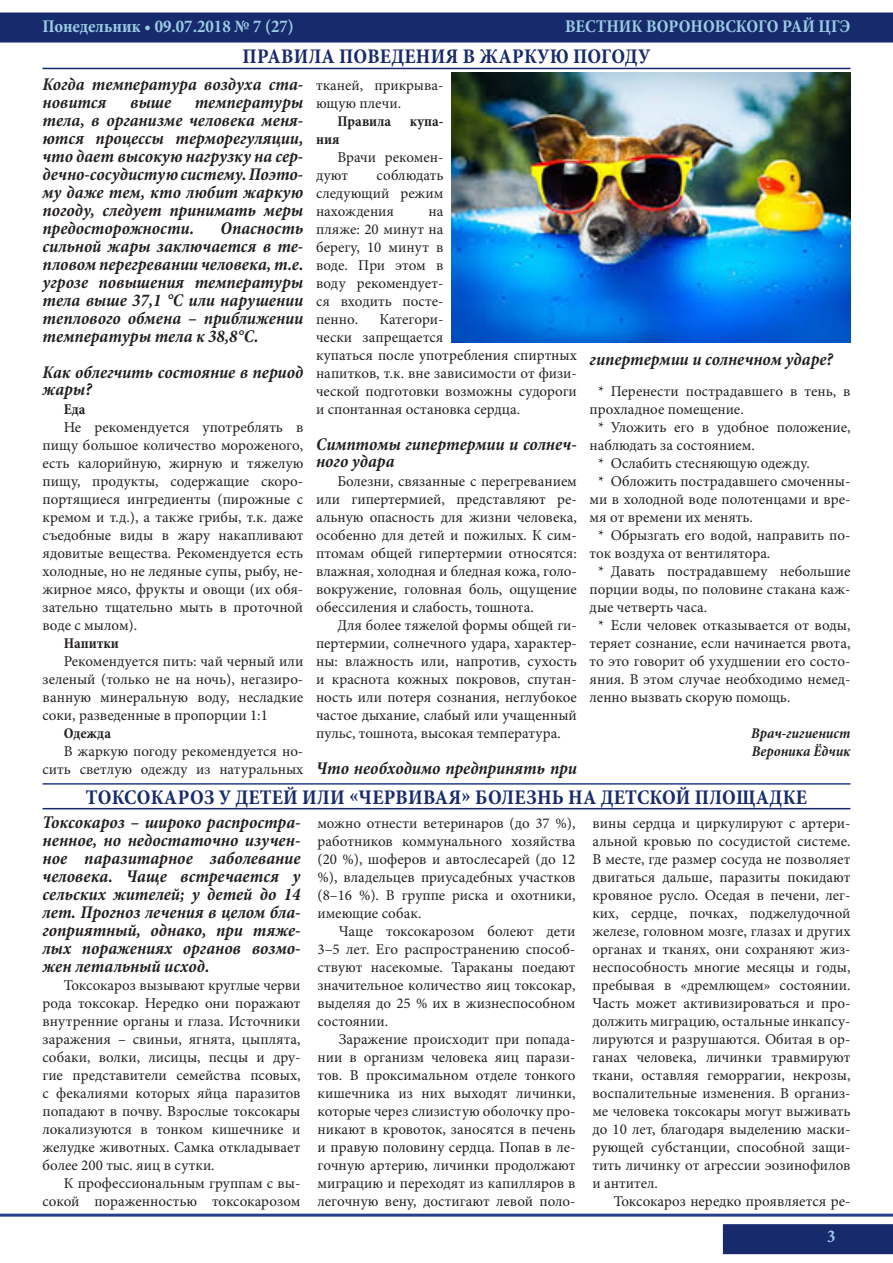
<style>
.page{position:relative;width:893px;height:1263px;background:#fff}
.page>*{position:absolute;margin:0;border:0;box-sizing:border-box;transform-origin:0 0}
.заголовок{font:700 condensed 21px "Minion Pro";letter-spacing:.01em;color:#172a6c}
.начало{font:italic 700 condensed 18px/18px "Minion Pro";color:#231f20;text-align:justify}
.подзаг{font:italic 700 condensed 18px/16.5px "Minion Pro";color:#231f20}
.дата_номер{font:700 condensed 18px "Minion Pro";color:#9bcce3}
.текст{font:15px/18px "Minion Pro";color:#231f20;text-align:justify}
.текст-2{font:700 condensed 15px/18px "Minion Pro";color:#231f20}
.автор{font:italic 700 condensed 15px/18px "Minion Pro";color:#231f20}
</style>
<div class="page">
<div style="left:723px;top:1224px;width:170px;height:30px;background:#172a6c"></div>
<div style="left:0;top:13px;width:893px;height:30px;background:#172a6c"></div>
<hr style="left:0;top:1214px;width:893px;height:3px;background:#253f8e">
<hr style="left:43px;top:68px;width:807px;height:1px;background:#172a6c">
<img style="left:452px;top:72px;width:398px;height:270px">
<hr style="left:43px;top:783px;width:807px;height:2px;background:#253f8e">
<hr style="left:43px;top:808px;width:807px;height:1px;background:#172a6c">
<p class="дата_номер" style="left:43px;top:14px;width:253px">Понедельник • 09.07.2018 № 7 (27)</p>
<p class="дата_номер" style="left:565px;top:14px;width:287px">ВЕСТНИК ВОРОНОВСКОГО РАЙ ЦГЭ</p>
<p class="заголовок" style="left:243px;top:42px;width:409px">ПРАВИЛА ПОВЕДЕНИЯ В ЖАРКУЮ ПОГОДУ</p>
<p class="начало" style="left:43px;top:75px;width:262px">Когда температура воздуха ста&shy;новится</p>
<p class="текст" style="left:316px;top:76px;width:129px">тканей, прикрыва&shy;ющую плечи.</p>
<p class="текст-2" style="left:316px;top:112px;width:129px;text-indent:21px">Правила купа&shy;ния</p>
<p class="текст" style="left:316px;top:148px;width:129px;text-indent:21px">Врачи рекомен&shy;дуют</p>
<p class="начало" style="left:43px;top:93px;width:262px;text-indent:152px">температуры тела, в организме человека меня&shy;ются процессы терморегуляции, что дает высокую нагрузку на сер&shy;дечно-сосудистую систему. Поэто&shy;му даже тем, кто любит жаркую погоду, следует принимать меры предосторожности.</p>
<p class="начало" style="left:130px;top:93px;width:43px">выше</p>
<p class="текст" style="left:316px;top:166px;width:129px;text-indent:61px">соблюдать следующий режим нахождения</p>
<p class="текст" style="left:316px;top:202px;width:129px;text-indent:113px">на пляже: 20 минут на берегу, 10 минут в воде. При этом в воду рекомендует&shy;ся входить посте&shy;пенно.</p>
<p class="начало" style="left:43px;top:219px;width:262px;text-indent:178px">Опасность сильной жары заключается в те&shy;пловом перегревании человека, т.е. угрозе повышения температуры тела выше 37,1 °С или нарушении теплового обмена – приближении температуры тела к 38,8°С.</p>
<p class="подзаг" style="left:43px;top:364px;width:262px">Как облегчить состояние в период жары?</p>
<p class="текст-2" style="left:64px;top:400px;width:23px">Еда</p>
<p class="текст" style="left:43px;top:418px;width:262px;text-indent:21px">Не рекомендуется употреблять в пищу большое количество мороженого, есть калорийную, жирную и тяжелую пищу, продукты, содержащие скоро&shy;портящиеся ингредиенты (пирожные с кремом и т.д.), а также грибы, т.к. даже съедобные виды в жару накапливают ядовитые вещества. Рекомендуется есть холодные, но не ледяные супы, рыбу, не&shy;жирное мясо, фрукты и овощи (их обя&shy;зательно тщательно мыть в проточной воде с мылом).</p>
<p class="текст-2" style="left:64px;top:634px;width:57px">Напитки</p>
<p class="текст" style="left:43px;top:652px;width:262px;text-indent:21px">Рекомендуется пить: чай черный или зеленый (только не на ночь), негазиро&shy;ванную минеральную воду, несладкие соки, разведенные в пропорции 1:1</p>
<p class="текст-2" style="left:64px;top:724px;width:49px">Одежда</p>
<p class="текст" style="left:43px;top:742px;width:262px;text-align:right">В жаркую погоду рекомендуется но&shy;сить светлую одежду из натуральных</p>
<p class="текст" style="left:316px;top:310px;width:262px;text-align:left;text-indent:63px">Категори-<br>чески запрещается<br>купаться после употребления спиртных напитков, т.к. вне зависимости от физи&shy;ческой подготовки возможны судороги и спонтанная остановка сердца.</p>
<p class="подзаг" style="left:316px;top:436px;width:262px">Симптомы гипертермии и солнеч&shy;ного удара</p>
<p class="текст" style="left:316px;top:472px;width:262px;text-indent:21px">Болезни, связанные с перегреванием или гипертермией, представляют ре&shy;альную опасность для жизни человека, особенно для детей и пожилых. К сим&shy;птомам общей гипертермии относятся: влажная, холодная и бледная кожа, голо&shy;вокружение, головная боль, ощущение обессиления и слабость, тошнота.</p>
<p class="текст" style="left:316px;top:616px;width:262px;text-indent:21px">Для более тяжелой формы общей ги&shy;пертермии, солнечного удара, характер&shy;ны: влажность или, напротив, сухость и краснота кожных покровов, спутан&shy;ность или потеря сознания, неглубокое частое дыхание, слабый или учащенный пульс, тошнота, высокая температура.</p>
<p class="подзаг" style="left:316px;top:760px;width:262px">Что необходимо предпринять при</p>
<p class="подзаг" style="left:590px;top:351px;width:245px">гипертермии и солнечном ударе?</p>
<p class="текст" style="left:590px;top:382px;width:262px;text-indent:9px">* Перенести пострадавшего в тень, в прохладное помещение.</p>
<p class="текст" style="left:590px;top:418px;width:262px;text-indent:9px">* Уложить его в удобное положение, наблюдать за состоянием.</p>
<p class="текст" style="left:598px;top:454px;width:213px">* Ослабить стесняющую одежду.</p>
<p class="текст" style="left:590px;top:472px;width:262px;text-indent:9px">* Обложить пострадавшего смоченны&shy;ми в холодной воде полотенцами и вре&shy;мя от времени их менять.</p>
<p class="текст" style="left:590px;top:526px;width:262px;text-indent:9px">* Обрызгать его водой, направить по&shy;ток воздуха от вентилятора.</p>
<p class="текст" style="left:590px;top:562px;width:262px;text-indent:9px">* Давать пострадавшему небольшие порции воды, по половине стакана каж&shy;дые четверть часа.</p>
<p class="текст" style="left:590px;top:616px;width:262px;text-indent:9px">* Если человек отказывается от воды, теряет сознание, если начинается рвота, то это говорит об ухудшении его состо&shy;яния. В этом случае необходимо немед&shy;ленно вызвать скорую помощь.</p>
<p class="автор" style="left:751px;top:724px;width:101px">Врач-гигиенист<br>Вероника Ёдчик</p>
<p class="заголовок" style="left:86px;top:782px;width:723px">ТОКСОКАРОЗ У ДЕТЕЙ ИЛИ «ЧЕРВИВАЯ» БОЛЕЗНЬ НА ДЕТСКОЙ ПЛОЩАДКЕ</p>
<p class="начало" style="left:43px;top:813px;width:259px">Токсокароз – широко распростра&shy;ненное, но недостаточно изучен&shy;ное паразитарное заболевание человека. Чаще встречается у сельских жителей; у детей до 14 лет. Прогноз лечения в целом бла&shy;гоприятный, однако, при тяже&shy;лых поражениях органов возмо&shy;жен летальный исход.</p>
<p class="текст" style="left:43px;top:976px;width:259px;text-indent:21px">Токсокароз вызывают круглые черви рода токсокар. Нередко они поражают внутренние органы и глаза. Источники заражения – свиньи, ягнята, цыплята, собаки, волки, лисицы, песцы и дру&shy;гие представители семейства псовых, с фекалиями которых яйца паразитов попадают в почву. Взрослые токсокары локализуются в тонком кишечнике и желудке животных. Самка откладывает более 200 тыс. яиц в сутки.</p>
<p class="текст" style="left:43px;top:1174px;width:259px;text-align:right">К профессиональным группам с вы&shy;сокой пораженностью токсокарозом</p>
<p class="текст" style="left:317px;top:814px;width:259px">можно отнести ветеринаров (до 37 %), работников коммунального хозяйства (20 %), шоферов и автослесарей (до 12 %), владельцев приусадебных участков (8–16 %). В группе риска и охотники, имеющие собак.</p>
<p class="текст" style="left:317px;top:922px;width:259px;text-indent:21px">Чаще токсокарозом болеют дети 3–5 лет. Его распространению способ&shy;ствуют насекомые. Тараканы поедают значительное количество яиц токсокар, выделяя до 25 % их в жизнеспособном состоянии.</p>
<p class="текст" style="left:317px;top:1030px;width:259px;text-indent:21px">Заражение происходит при попада&shy;нии в организм человека яиц парази&shy;тов. В проксимальном отделе тонкого кишечника из них выходят личинки, которые через слизистую оболочку про&shy;никают в кровоток, заносятся в печень и правую половину сердца. Попав в ле&shy;гочную артерию, личинки продолжают миграцию и переходят из капилляров в легочную вену, достигают левой поло-</p>
<p class="текст" style="left:592px;top:814px;width:259px">вины сердца и циркулируют с артери&shy;альной кровью по сосудистой системе.<br>В месте, где размер сосуда не позволяет двигаться дальше, паразиты покидают кровяное русло. Оседая в печени, лег&shy;ких, сердце, почках, поджелудочной железе, головном мозге, глазах и других органах и тканях, они сохраняют жиз&shy;неспособность многие месяцы и годы, пребывая в «дремлющем» состоянии.<br>Часть может активизироваться и про&shy;должить миграцию, остальные инкапсу&shy;лируются и разрушаются. Обитая в ор&shy;ганах человека, личинки травмируют ткани, оставляя геморрагии, некрозы, воспалительные изменения. В организ&shy;ме человека токсокары могут выживать до 10 лет, благодаря выделению маски&shy;рующей субстанции, способной защи&shy;тить личинку от агрессии эозинофилов и антител.</p>
<p class="текст" style="left:614px;top:1192px;width:238px">Токсокароз нередко проявляется ре-</p>
<p class="дата_номер" style="left:827px;top:1224px;width:10px">3</p>
</div>
